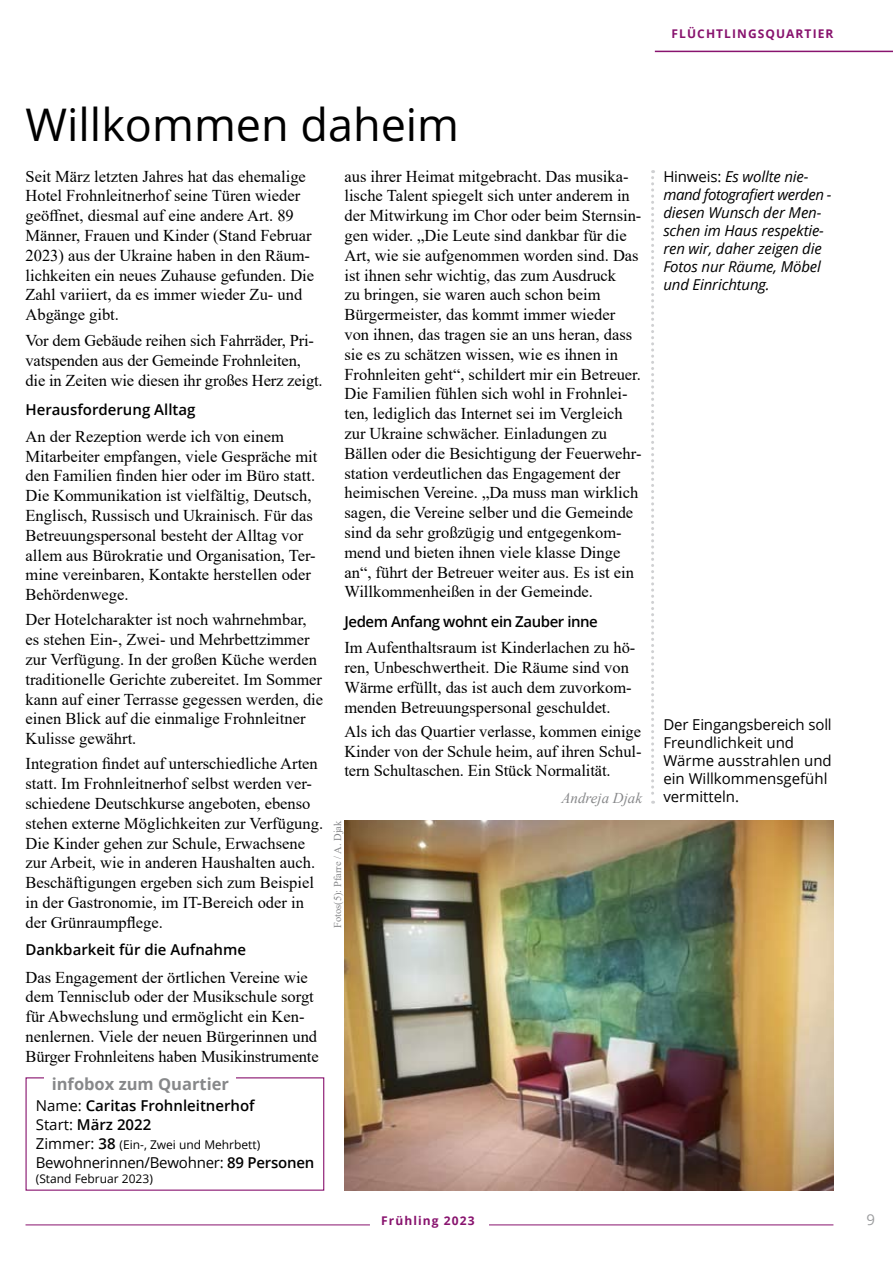
<style>
.page{position:relative;width:893px;height:1263px;background:#fff}
.page>*{position:absolute;margin:0;border:0;box-sizing:border-box;transform-origin:0 0}
.t1{font:45px "Open Sans";color:#000}
.t2{font:16.5px/19.8px "Times New Roman";color:#000}
.t3{font:700 16.5px "Open Sans";color:#87888a}
.t4{font:italic 15px/18px "Open Sans";letter-spacing:-.01em;color:#000}
.t5{font:15px/18px "Open Sans";color:#000}
.t6{font:600 15px/19px "Open Sans";color:#000}
.t7{font:600 15px "Open Sans";letter-spacing:-.03em;color:#000}
.t8{font:italic 15px "Times New Roman";color:#87888a}
.t9{font:15px "Open Sans";color:#9c9d9f}
.t10{font:12px "Open Sans";color:#000}
.t11{font:700 12px "Open Sans";letter-spacing:.09em;color:#88136e}
.t12{font:10.5px "Times New Roman";color:#87888a}
.s1{font-weight:400}
.s2{font-size:15px}
.s3{font-weight:600;font-size:15px}
.s4{font-weight:600}
.s5{font-style:normal}
</style>
<div class="page">
<hr style="left:26px;top:1224px;width:344px;height:1px;background:#88136e">
<hr style="left:489px;top:1224px;width:344px;height:1px;background:#88136e">
<hr style="left:655px;top:51px;width:238px;height:1px;background:#88136e">
<svg style="left:651px;top:170px;width:3px;height:634px"></svg>
<img style="left:344px;top:821px;width:489px;height:370px">
<p class="t11" style="left:672px;top:25px;width:161px">Flüchtli ngsquarti er</p>
<h1 class="t1" style="left:26px;top:94px;width:435px">Willkommen daheim</h1>
<p class="t2" style="left:26px;top:166px;width:290px">Seit März letzten Jahres hat das ehemalige Hotel Frohnleitnerhof seine Türen wieder geöffnet, diesmal auf eine andere Art. 89<br>Männer, Frauen und Kinder (Stand Februar 2023) aus der Ukraine haben in den Räum&shy;lichkeiten ein neues Zuhause gefunden. Die Zahl variiert, da es immer wieder Zu- und Abgänge gibt.</p>
<p class="t2" style="left:26px;top:330px;width:299px">Vor dem Gebäude reihen sich Fahrräder, Pri&shy;vatspenden aus der Gemeinde Frohnleiten, die in Zeiten wie diesen ihr großes Herz zeigt.</p>
<p class="t6" style="left:26px;top:399px;width:171px">H erausforderung Alltag</p>
<p class="t2" style="left:26px;top:426px;width:293px">An der Rezeption werde ich von einem Mitarbeiter empfangen, viele Gespräche mit den Familien finden hier oder im Büro statt.<br>Die Kommunikation ist vielfältig, Deutsch, Englisch, Russisch und Ukrainisch. Für das Betreuungspersonal besteht der Alltag vor allem aus Bürokratie und Organisation, Ter&shy;mine vereinbaren, Kontakte herstellen oder Behördenwege.</p>
<p class="t2" style="left:26px;top:609px;width:299px">Der Hotelcharakter ist noch wahrnehmbar, es stehen Ein-, Zwei- und Mehrbettzimmer zur Verfügung. In der großen Küche werden traditionelle Gerichte zubereitet. Im Sommer kann auf einer Terrasse gegessen werden, die einen Blick auf die einmalige Frohnleitner Kulisse gewährt.</p>
<p class="t2" style="left:26px;top:753px;width:299px">Integration findet auf unterschiedliche Arten statt. Im Frohnleitnerhof selbst werden ver&shy;schiedene Deutschkurse angeboten, ebenso stehen externe Möglichkeiten zur Verfügung.<br>Die Kinder gehen zur Schule, Erwachsene zur Arbeit, wie in anderen Haushalten auch.<br>Beschäftigungen ergeben sich zum Beispiel in der Gastronomie, im IT-Bereich oder in der Grünraumpflege.</p>
<p class="t6" style="left:26px;top:940px;width:222px">Dankbarkeit für die Aufnahme</p>
<p class="t2" style="left:26px;top:966px;width:295px">Das Engagement der örtlichen Vereine wie dem Tennisclub oder der Musikschule sorgt für Abwechslung und ermöglicht ein Ken&shy;nenlernen. Viele der neuen Bürgerinnen und Bürger Frohnleitens haben Musikinstrumente</p>
<p class="t2" style="left:344px;top:166px;width:299px">aus ihrer Heimat mitgebracht. Das musika&shy;lische Talent spiegelt sich unter anderem in der Mitwirkung im Chor oder beim Sternsin&shy;gen wider. „Die Leute sind dankbar für die Art, wie sie aufgenommen worden sind. Das ist ihnen sehr wichtig, das zum Ausdruck<br>zu bringen, sie waren auch schon beim Bürgermeister, das kommt immer wieder von ihnen, das tragen sie an uns heran, dass sie es zu schätzen wissen, wie es ihnen in Frohnleiten geht“, schildert mir ein Betreuer.<br>Die Familien fühlen sich wohl in Frohnlei&shy;ten, lediglich das Internet sei im Vergleich zur Ukraine schwächer. Einladungen zu Bällen oder die Besichtigung der Feuerwehr&shy;station verdeutlichen das Engagement der heimischen Vereine. „Da muss man wirklich sagen, die Vereine selber und die Gemeinde sind da sehr großzügig und entgegenkom&shy;mend und bieten ihnen viele klasse Dinge an“, führt der Betreuer weiter aus. Es ist ein Willkommenheißen in der Gemeinde.</p>
<p class="t7" style="left:344px;top:611px;width:255px">Jedem Anfang wohnt ein Zauber inne</p>
<p class="t2" style="left:344px;top:637px;width:292px">Im Aufenthaltsraum ist Kinderlachen zu hö&shy;ren, Unbeschwertheit. Die Räume sind von Wärme erfüllt, das ist auch dem zuvorkom&shy;menden Betreuungspersonal geschuldet.</p>
<p class="t2" style="left:344px;top:721px;width:299px;text-align:justify">Als ich das Quartier verlasse, kommen einige Kinder von der Schule heim, auf ihren Schul&shy;tern Schultaschen. Ein Stück Normalität.</p>
<p class="t8" style="left:561px;top:787px;width:82px">Andreja Djak</p>
<p class="t12" style="left:330px;top:928px;width:109px;rotate:-90deg">Fotos(5): Pfarre / A. Djak</p>
<p class="t3" style="left:52px;top:1072px;width:179px">infobox zum Quartier</p>
<p class="t6" style="left:36px;top:1096px;width:220px"><span class="s1">Name:</span> Caritas Frohnleitnerhof<br><span class="s1">Start:</span> März 2022</p>
<p class="t10" style="left:36px;top:1136px;width:226px"><span class="s2">Zimmer:</span> <span class="s3">38</span> (Ein-, Zwei und Mehrbett)</p>
<p class="t5" style="left:36px;top:1153px;width:280px">Bewohnerinnen/Bewohner: <span class="s4">89 Personen</span></p>
<p class="t10" style="left:36px;top:1170px;width:119px">(Stand Februar 2023)</p>
<p class="t4" style="left:663px;top:167px;width:170px"><span class="s5">Hinweis:</span> Es wollte nie&shy;mand fotografiert werden - diesen Wunsch der Men&shy;schen im Haus respektie&shy;ren wir, daher zeigen die<br>Fotos nur Räume, Möbel und Einrichtung.</p>
<p class="t5" style="left:663px;top:715px;width:170px">Der Eingangsbereich soll<br>Freundlichkeit und<br>Wärme ausstrahlen und ein Willkommensgefühl vermitteln.</p>
<p class="t11" style="left:381px;top:1212px;width:95px">Frühling 2023</p>
<p class="t9" style="left:866px;top:1209px;width:10px">9</p>
</div>
